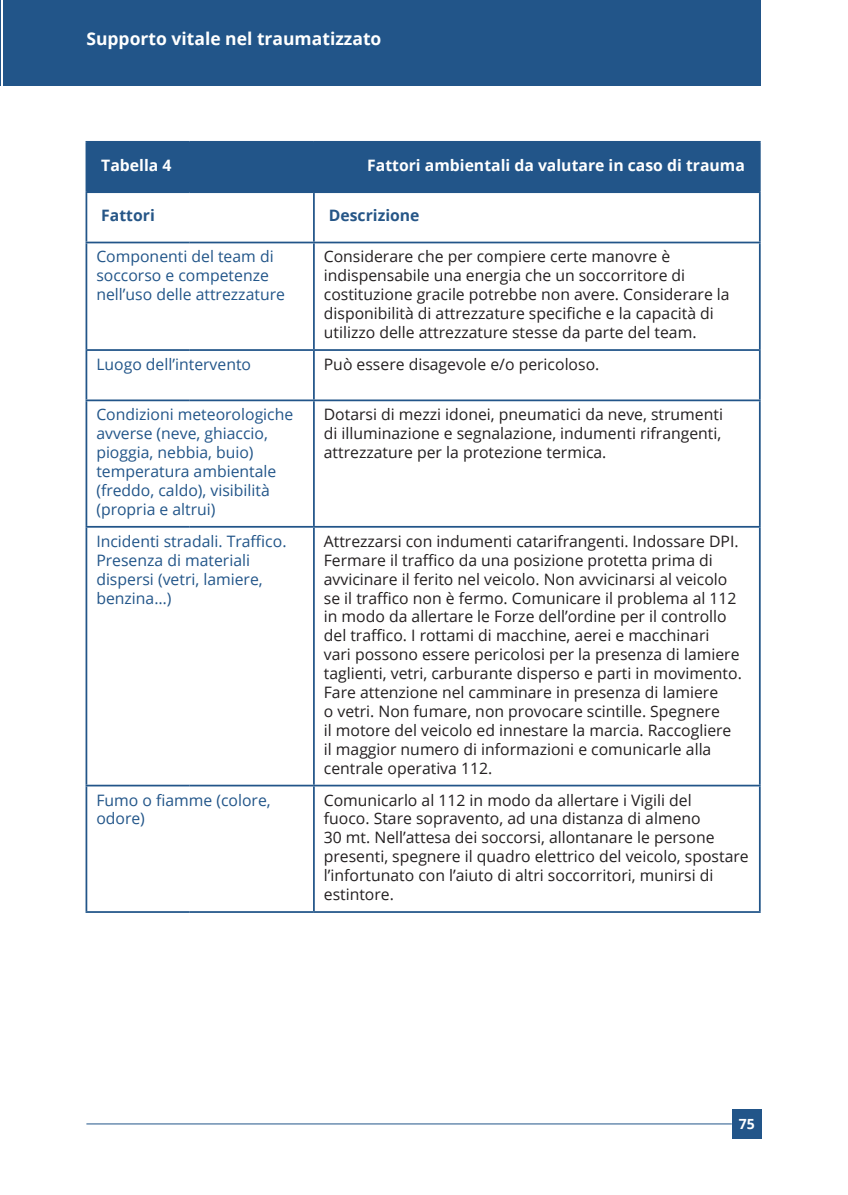
<style>
.page{position:relative;width:848px;height:1195px;background:#fff}
.page>*{position:absolute;margin:0;border:0;box-sizing:border-box;transform-origin:0 0}
.t1{font:700 17.5px "Open Sans";color:#fff}
.t2{font:15.75px/18.9px "Open Sans";color:#231f20}
.t3{font:15.75px/18.9px "Open Sans";color:#225589}
.t4{font:700 15.75px "Open Sans";color:#fff}
.t5{font:700 15.75px "Open Sans";color:#265687}
.t6{font:700 14px "Open Sans";color:#fff}
</style>
<div class="page">
<hr style="left:0;top:0;width:1px;height:85px;background:#225589">
<div style="left:3px;top:0;width:757px;height:85px;background:#225589"></div>
<hr style="left:86px;top:1123px;width:645px;height:1px;background:#225589">
<div style="left:731px;top:1108px;width:30px;height:30px;background:#225589"></div>
<div style="left:87px;top:143px;width:671px;height:48px;background:#225589"></div>
<hr style="left:85px;top:141px;width:105px;height:2px;background:#225589">
<hr style="left:85px;top:143px;width:2px;height:48px;background:#225589">
<hr style="left:190px;top:141px;width:124px;height:2px;background:#225589">
<hr style="left:189px;top:143px;width:2px;height:48px;background:#225589">
<hr style="left:314px;top:141px;width:446px;height:2px;background:#225589">
<hr style="left:758px;top:143px;width:2px;height:48px;background:#225589">
<hr style="left:85px;top:191px;width:105px;height:2px;background:#225589">
<hr style="left:190px;top:191px;width:124px;height:2px;background:#225589">
<hr style="left:314px;top:191px;width:446px;height:2px;background:#225589">
<hr style="left:85px;top:193px;width:2px;height:49px;background:#225589">
<hr style="left:313px;top:193px;width:2px;height:49px;background:#225589">
<hr style="left:758px;top:193px;width:2px;height:49px;background:#225589">
<hr style="left:85px;top:242px;width:105px;height:1px;background:#225589">
<hr style="left:85px;top:243px;width:2px;height:106px;background:#225589">
<hr style="left:190px;top:242px;width:124px;height:1px;background:#225589">
<hr style="left:314px;top:242px;width:446px;height:1px;background:#225589">
<hr style="left:313px;top:243px;width:2px;height:106px;background:#225589">
<hr style="left:758px;top:243px;width:2px;height:106px;background:#225589">
<hr style="left:85px;top:349px;width:105px;height:2px;background:#225589">
<hr style="left:85px;top:351px;width:2px;height:48px;background:#225589">
<hr style="left:190px;top:349px;width:124px;height:2px;background:#225589">
<hr style="left:314px;top:349px;width:446px;height:2px;background:#225589">
<hr style="left:313px;top:351px;width:2px;height:48px;background:#225589">
<hr style="left:758px;top:351px;width:2px;height:48px;background:#225589">
<hr style="left:85px;top:399px;width:105px;height:2px;background:#225589">
<hr style="left:85px;top:401px;width:2px;height:125px;background:#225589">
<hr style="left:190px;top:399px;width:124px;height:2px;background:#225589">
<hr style="left:314px;top:399px;width:446px;height:2px;background:#225589">
<hr style="left:313px;top:401px;width:2px;height:125px;background:#225589">
<hr style="left:758px;top:401px;width:2px;height:125px;background:#225589">
<hr style="left:85px;top:526px;width:105px;height:2px;background:#225589">
<hr style="left:85px;top:528px;width:2px;height:256px;background:#225589">
<hr style="left:190px;top:526px;width:124px;height:2px;background:#225589">
<hr style="left:314px;top:526px;width:446px;height:2px;background:#225589">
<hr style="left:313px;top:528px;width:2px;height:256px;background:#225589">
<hr style="left:758px;top:528px;width:2px;height:256px;background:#225589">
<hr style="left:85px;top:784px;width:105px;height:2px;background:#225589">
<hr style="left:85px;top:786px;width:2px;height:125px;background:#225589">
<hr style="left:190px;top:784px;width:124px;height:2px;background:#225589">
<hr style="left:314px;top:784px;width:446px;height:2px;background:#225589">
<hr style="left:313px;top:786px;width:2px;height:125px;background:#225589">
<hr style="left:758px;top:786px;width:2px;height:125px;background:#225589">
<hr style="left:85px;top:911px;width:105px;height:2px;background:#225589">
<hr style="left:190px;top:911px;width:124px;height:2px;background:#225589">
<hr style="left:314px;top:911px;width:446px;height:2px;background:#225589">
<p class="t1" style="left:86px;top:26px;width:296px">Supporto vitale nel traumatizzato</p>
<p class="t4" style="left:101px;top:154px;width:72px">Tabella 4</p>
<p class="t4" style="left:367px;top:154px;width:379px">Fattori ambientali da valutare in caso di trauma</p>
<p class="t5" style="left:101px;top:204px;width:55px">Fattori</p>
<p class="t5" style="left:329px;top:204px;width:92px">Descrizione</p>
<p class="t3" style="left:96px;top:247px;width:190px">Componenti del team di soccorso e competenze nell’uso delle attrezzature</p>
<p class="t2" style="left:324px;top:247px;width:407px">Considerare che per compiere certe manovre è indispensabile una energia che un soccorritore di costituzione gracile potrebbe non avere. Considerare la disponibilità di attrezzature specifiche e la capacità di utilizzo delle attrezzature stesse da parte del team.</p>
<p class="t3" style="left:96px;top:354px;width:156px">Luogo dell’intervento</p>
<p class="t2" style="left:324px;top:354px;width:277px">Può essere disagevole e/o pericoloso.</p>
<p class="t3" style="left:96px;top:405px;width:198px">Condizioni meteorologiche avverse (neve, ghiaccio, pioggia, nebbia, buio) temperatura ambientale (freddo, caldo), visibilità (propria e altrui)</p>
<p class="t2" style="left:324px;top:405px;width:400px;text-align:justify">Dotarsi di mezzi idonei, pneumatici da neve, strumenti di illuminazione e segnalazione, indumenti rifrangenti, attrezzature per la protezione termica.</p>
<p class="t3" style="left:96px;top:531px;width:192px">Incidenti stradali. Traffico.<br>Presenza di materiali dispersi (vetri, lamiere, benzina…)</p>
<p class="t2" style="left:324px;top:531px;width:419px">Attrezzarsi con indumenti catarifrangenti. Indossare DPI.<br>Fermare il traffico da una posizione protetta prima di avvicinare il ferito nel veicolo. Non avvicinarsi al veicolo se il traffico non è fermo. Comunicare il problema al 112 in modo da allertare le Forze dell’ordine per il controllo del traffico. I rottami di macchine, aerei e macchinari<br>vari possono essere pericolosi per la presenza di lamiere taglienti, vetri, carburante disperso e parti in movimento.<br>Fare attenzione nel camminare in presenza di lamiere<br>o vetri. Non fumare, non provocare scintille. Spegnere<br>il motore del veicolo ed innestare la marcia. Raccogliere il maggior numero di informazioni e comunicarle alla centrale operativa 112.</p>
<p class="t3" style="left:96px;top:790px;width:176px">Fumo o fiamme (colore, odore)</p>
<p class="t2" style="left:324px;top:790px;width:426px">Comunicarlo al 112 in modo da allertare i Vigili del<br>fuoco. Stare sopravento, ad una distanza di almeno<br>30 mt. Nell’attesa dei soccorsi, allontanare le persone presenti, spegnere il quadro elettrico del veicolo, spostare l’infortunato con l’aiuto di altri soccorritori, munirsi di estintore.</p>
<p class="t6" style="left:738px;top:1114px;width:17px">75</p>
</div>
